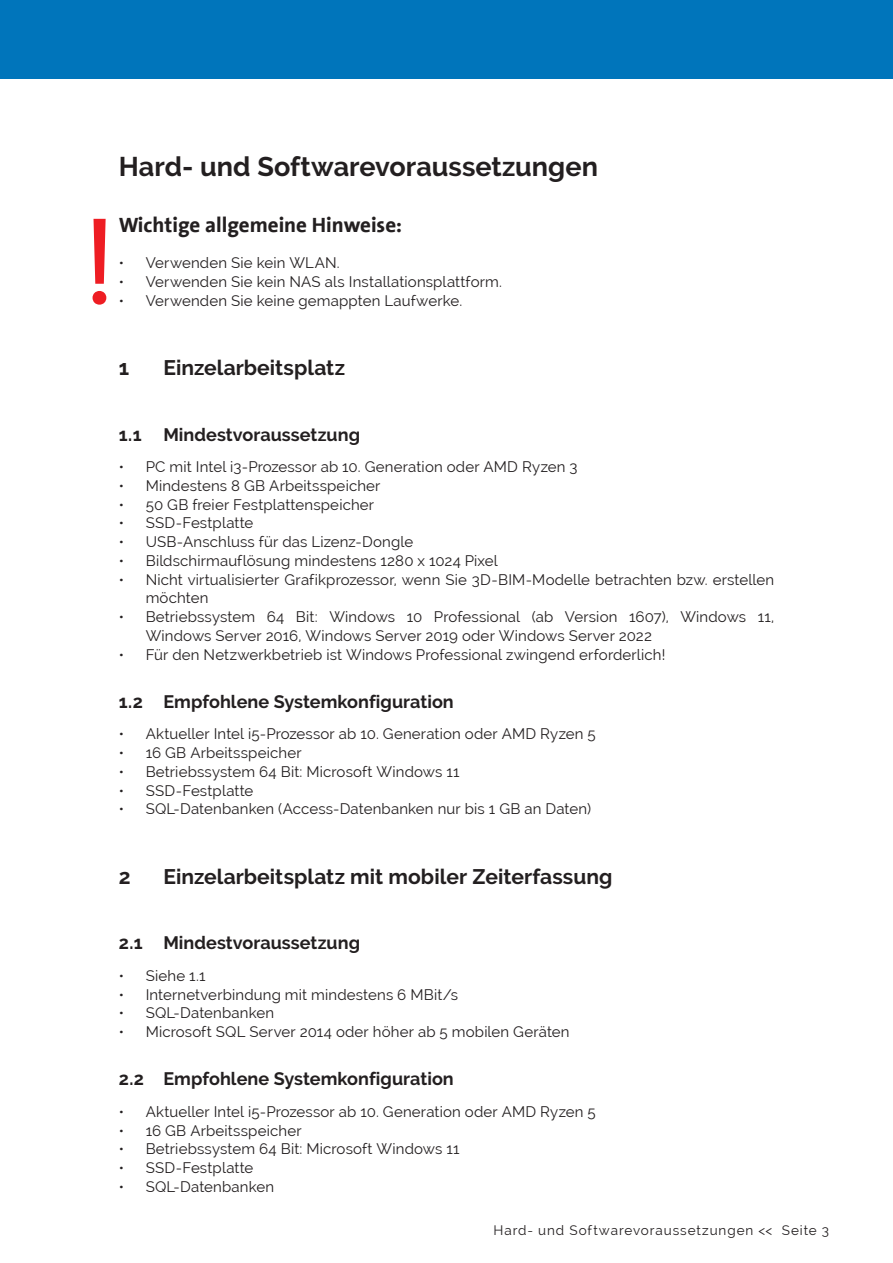
<style>
.page{position:relative;width:893px;height:1263px;background:#fff}
.page>*{position:absolute;margin:0;border:0;box-sizing:border-box;transform-origin:0 0}
.t1{font:120px "The Sans Office";color:#ee1d23}
.t2{font:700 27px "Raleway";color:#231f20}
.t3{font:700 21px "Raleway";letter-spacing:.005em;color:#231f20}
.t4{font:700 21px "The Sans Office";color:#231f20}
.t5{font:700 18px "Raleway";letter-spacing:.005em;color:#231f20}
.t6{font:15px/18.8px "Raleway";letter-spacing:.01em;color:#231f20}
.t7{font:13.5px "Raleway";letter-spacing:.07em;color:#231f20}
</style>
<div class="page">
<div style="left:0;top:0;width:893px;height:79px;background:#0075bb"></div>
<h1 class="t1" style="left:81px;top:202px;width:38px">!</h1>
<h2 class="t2" style="left:119px;top:151px;width:481px">Hard- und Softwarevoraussetzungen</h2>
<h3 class="t4" style="left:119px;top:213px;width:285px">Wichtige allgemeine Hinweise:</h3>
<p class="t6" style="left:119px;top:254px;width:223px">• Verwenden Sie kein WLAN.</p>
<p class="t6" style="left:119px;top:272px;width:385px">• Verwenden Sie kein NAS als Installationsplattform.</p>
<p class="t6" style="left:119px;top:291px;width:345px">• Verwenden Sie keine gemappten Laufwerke.</p>
<h3 class="t3" style="left:119px;top:356px;width:12px">1</h3>
<h3 class="t3" style="left:163px;top:356px;width:183px">Einzelarbeitsplatz</h3>
<p class="t5" style="left:119px;top:424px;width:243px">1.1 Mindestvoraussetzung</p>
<p class="t6" style="left:119px;top:457px;width:460px">• PC mit Intel i3-Prozessor ab 10. Generation oder AMD Ryzen 3</p>
<p class="t6" style="left:119px;top:476px;width:263px">• Mindestens 8 GB Arbeitsspeicher</p>
<p class="t6" style="left:119px;top:495px;width:257px">• 50 GB freier Festplattenspeicher</p>
<p class="t6" style="left:119px;top:514px;width:136px">• SSD-Festplatte</p>
<p class="t6" style="left:119px;top:532px;width:296px">• USB-Anschluss für das Lizenz-Dongle</p>
<p class="t6" style="left:119px;top:551px;width:381px">• Bildschirmauflösung mindestens 1280 x 1024 Pixel</p>
<p class="t6" style="left:146px;top:570px;width:630px;text-indent:-27px">• Nicht virtualisierter Grafikprozessor, wenn Sie 3D-BIM-Modelle betrachten bzw. erstellen möchten</p>
<p class="t6" style="left:146px;top:607px;width:630px;text-indent:-27px">• Betriebssystem 64 Bit: Windows 10 Professional (ab Version 1607), Windows 11,<br>Windows Server 2016, Windows Server 2019 oder Windows Server 2022</p>
<p class="t6" style="left:119px;top:645px;width:548px">• Für den Netzwerkbetrieb ist Windows Professional zwingend erforderlich!</p>
<p class="t5" style="left:119px;top:691px;width:337px">1.2 Empfohlene Systemkonfiguration</p>
<p class="t6" style="left:119px;top:725px;width:478px">• Aktueller Intel i5-Prozessor ab 10. Generation oder AMD Ryzen 5</p>
<p class="t6" style="left:119px;top:743px;width:184px">• 16 GB Arbeitsspeicher</p>
<p class="t6" style="left:119px;top:762px;width:342px">• Betriebssystem 64 Bit: Microsoft Windows 11</p>
<p class="t6" style="left:119px;top:781px;width:136px">• SSD-Festplatte</p>
<p class="t6" style="left:119px;top:800px;width:474px">• SQL-Datenbanken (Access-Datenbanken nur bis 1 GB an Daten)</p>
<h3 class="t3" style="left:119px;top:864px;width:13px">2</h3>
<h3 class="t3" style="left:163px;top:864px;width:451px">Einzelarbeitsplatz mit mobiler Zeiterfassung</h3>
<p class="t5" style="left:119px;top:933px;width:243px">2.1 Mindestvoraussetzung</p>
<p class="t6" style="left:119px;top:966px;width:88px">• Siehe 1.1</p>
<p class="t6" style="left:119px;top:985px;width:341px">• Internetverbindung mit mindestens 6 MBit/s</p>
<p class="t6" style="left:119px;top:1003px;width:157px">• SQL-Datenbanken</p>
<p class="t6" style="left:119px;top:1022px;width:452px">• Microsoft SQL Server 2014 oder höher ab 5 mobilen Geräten</p>
<p class="t5" style="left:119px;top:1069px;width:337px">2.2 Empfohlene Systemkonfiguration</p>
<p class="t6" style="left:119px;top:1102px;width:478px">• Aktueller Intel i5-Prozessor ab 10. Generation oder AMD Ryzen 5</p>
<p class="t6" style="left:119px;top:1121px;width:184px">• 16 GB Arbeitsspeicher</p>
<p class="t6" style="left:119px;top:1139px;width:342px">• Betriebssystem 64 Bit: Microsoft Windows 11</p>
<p class="t6" style="left:119px;top:1158px;width:136px">• SSD-Festplatte</p>
<p class="t6" style="left:119px;top:1177px;width:157px">• SQL-Datenbanken</p>
<p class="t7" style="left:493px;top:1222px;width:337px">Hard- und Softwarevoraussetzungen &lt;&lt; Seite 3</p>
</div>
